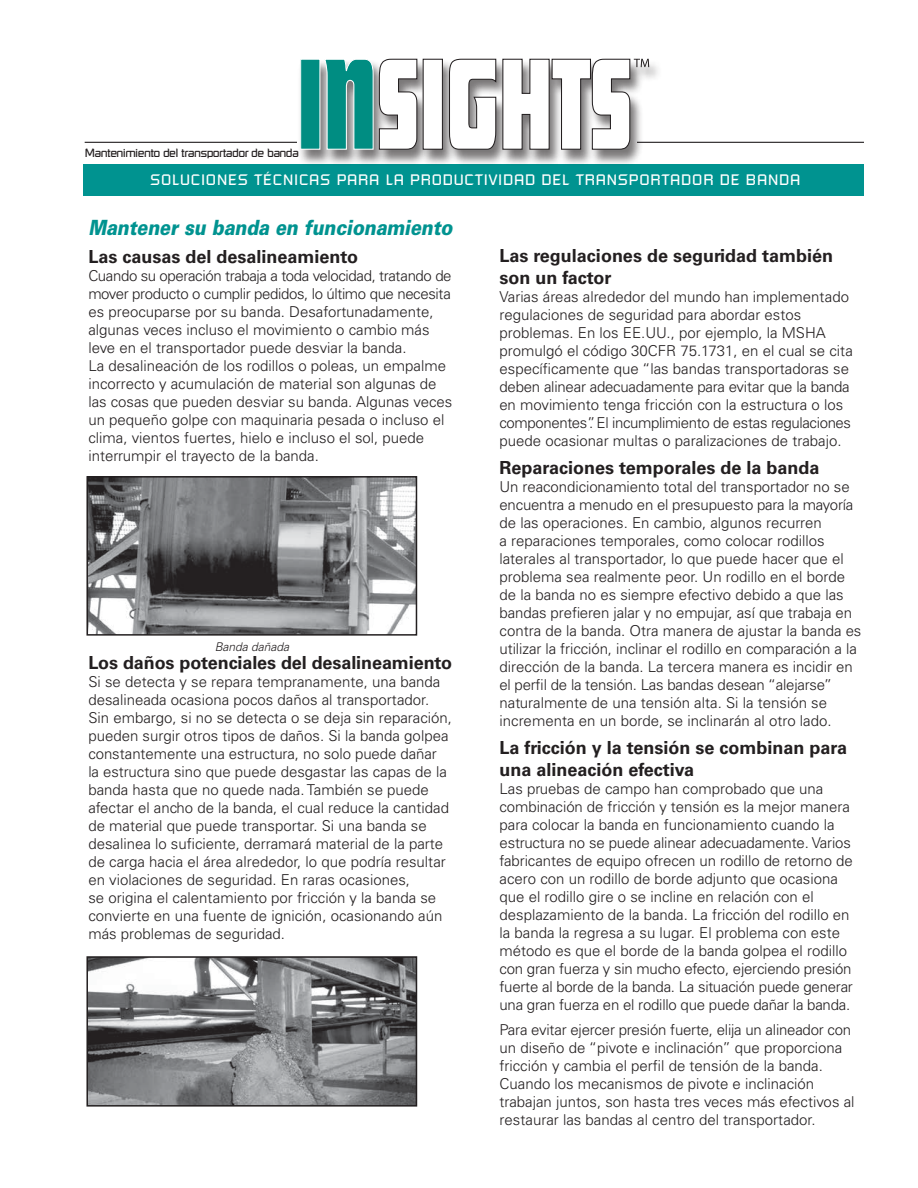
<style>
.page{position:relative;width:918px;height:1188px;background:#fff}
.page>*{position:absolute;margin:0;border:0;box-sizing:border-box;transform-origin:0 0}
.t1{font:italic 900 21px "Univers LT Std";letter-spacing:-.005em;color:#009390;scale:.85 1}
.t2{font:700 18px/21.6px "Univers LT Std";color:#231f20}
.t3{font:300 15px/18px "Univers LT Std";color:#231f20}
.t4{font:15px "Russell Square";letter-spacing:.05em;color:#fff}
.t5{font:12px "Russell Square";letter-spacing:-.05em;color:#231f20}
.t6{font:italic 300 12px "Univers LT Std";color:#231f20}
</style>
<div class="page">
<hr style="left:85px;top:142px;width:779px;height:1px;background:#231f20">
<div style="left:83px;top:164px;width:781px;height:32px;background:#009390"></div>
<div style="left:297px;top:59px;width:365px;height:108px;background:#231f20;opacity:.6"></div>
<div style="left:301px;top:59px;width:19px;height:90px;background:#008d82"></div>
<div style="left:300px;top:59px;width:20px;height:91px;border:1px solid #fff"></div>
<svg style="left:323px;top:58px;width:95px;height:92px"></svg>
<div style="left:423px;top:59px;width:19px;height:90px;background:#fff"></div>
<div style="left:423px;top:59px;width:20px;height:91px;border:1px solid #231f20"></div>
<svg style="left:448px;top:58px;width:201px;height:92px"></svg>
<img style="left:89px;top:479px;width:325px;height:154px">
<div style="left:86px;top:476px;width:331px;height:160px;border:2px solid #231f20"></div>
<img style="left:89px;top:959px;width:325px;height:145px">
<div style="left:86px;top:956px;width:331px;height:151px;border:2px solid #231f20"></div>
<p class="t5" style="left:85px;top:146px;width:216px">Mantenimiento del transportador de banda</p>
<p class="t4" style="left:150px;top:170px;width:652px">SOLUCIONES TÉCNICAS PARA LA PRODUCTIVIDAD DEL TRANSPORTADOR DE BANDA</p>
<h1 class="t1" style="left:88px;top:214px;width:430px">Mantener su banda en funcionamiento</h1>
<p class="t2" style="left:88px;top:246px;width:271px">Las causas del desalineamiento</p>
<p class="t3" style="left:88px;top:267px;width:366px">Cuando su operación trabaja a toda velocidad, tratando de mover producto o cumplir pedidos, lo último que necesita es preocuparse por su banda. Desafortunadamente, algunas veces incluso el movimiento o cambio más leve en el transportador puede desviar la banda.<br>La desalineación de los rodillos o poleas, un empalme incorrecto y acumulación de material son algunas de las cosas que pueden desviar su banda. Algunas veces un pequeño golpe con maquinaria pesada o incluso el clima, vientos fuertes, hielo e incluso el sol, puede interrumpir el trayecto de la banda.</p>
<p class="t6" style="left:215px;top:640px;width:76px">Banda dañada</p>
<p class="t2" style="left:88px;top:652px;width:365px">Los daños potenciales del desalineamiento</p>
<p class="t3" style="left:88px;top:673px;width:365px">Si se detecta y se repara tempranamente, una banda desalineada ocasiona pocos daños al transportador.<br>Sin embargo, si no se detecta o se deja sin reparación, pueden surgir otros tipos de daños. Si la banda golpea constantemente una estructura, no solo puede dañar<br>la estructura sino que puede desgastar las capas de la banda hasta que no quede nada. También se puede afectar el ancho de la banda, el cual reduce la cantidad de material que puede transportar. Si una banda se desalinea lo suficiente, derramará material de la parte de carga hacia el área alrededor, lo que podría resultar en violaciones de seguridad. En raras ocasiones,<br>se origina el calentamiento por fricción y la banda se convierte en una fuente de ignición, ocasionando aún más problemas de seguridad.</p>
<p class="t2" style="left:500px;top:245px;width:335px">Las regulaciones de seguridad también son un factor</p>
<p class="t3" style="left:500px;top:287px;width:355px">Varias áreas alrededor del mundo han implementado regulaciones de seguridad para abordar estos problemas. En los EE.UU., por ejemplo, la MSHA promulgó el código 30CFR 75.1731, en el cual se cita específicamente que “las bandas transportadoras se deben alinear adecuadamente para evitar que la banda en movimiento tenga fricción con la estructura o los componentes”. El incumplimiento de estas regulaciones puede ocasionar multas o paralizaciones de trabajo.</p>
<p class="t2" style="left:500px;top:457px;width:322px">Reparaciones temporales de la banda</p>
<p class="t3" style="left:500px;top:478px;width:363px">Un reacondicionamiento total del transportador no se encuentra a menudo en el presupuesto para la mayoría de las operaciones. En cambio, algunos recurren<br>a reparaciones temporales, como colocar rodillos laterales al transportador, lo que puede hacer que el problema sea realmente peor. Un rodillo en el borde de la banda no es siempre efectivo debido a que las bandas prefieren jalar y no empujar, así que trabaja en contra de la banda. Otra manera de ajustar la banda es utilizar la fricción, inclinar el rodillo en comparación a la dirección de la banda. La tercera manera es incidir en el perfil de la tensión. Las bandas desean “alejarse” naturalmente de una tensión alta. Si la tensión se incrementa en un borde, se inclinarán al otro lado.</p>
<p class="t2" style="left:500px;top:737px;width:349px">La fricción y la tensión se combinan para una alineación efectiva</p>
<p class="t3" style="left:500px;top:780px;width:355px">Las pruebas de campo han comprobado que una combinación de fricción y tensión es la mejor manera para colocar la banda en funcionamiento cuando la estructura no se puede alinear adecuadamente. Varios fabricantes de equipo ofrecen un rodillo de retorno de acero con un rodillo de borde adjunto que ocasiona que el rodillo gire o se incline en relación con el desplazamiento de la banda. La fricción del rodillo en la banda la regresa a su lugar. El problema con este método es que el borde de la banda golpea el rodillo con gran fuerza y sin mucho efecto, ejerciendo presión fuerte al borde de la banda. La situación puede generar una gran fuerza en el rodillo que puede dañar la banda.</p>
<p class="t3" style="left:500px;top:1021px;width:357px">Para evitar ejercer presión fuerte, elija un alineador con un diseño de “pivote e inclinación” que proporciona fricción y cambia el perfil de tensión de la banda.<br>Cuando los mecanismos de pivote e inclinación trabajan juntos, son hasta tres veces más efectivos al restaurar las bandas al centro del transportador.</p>
</div>
